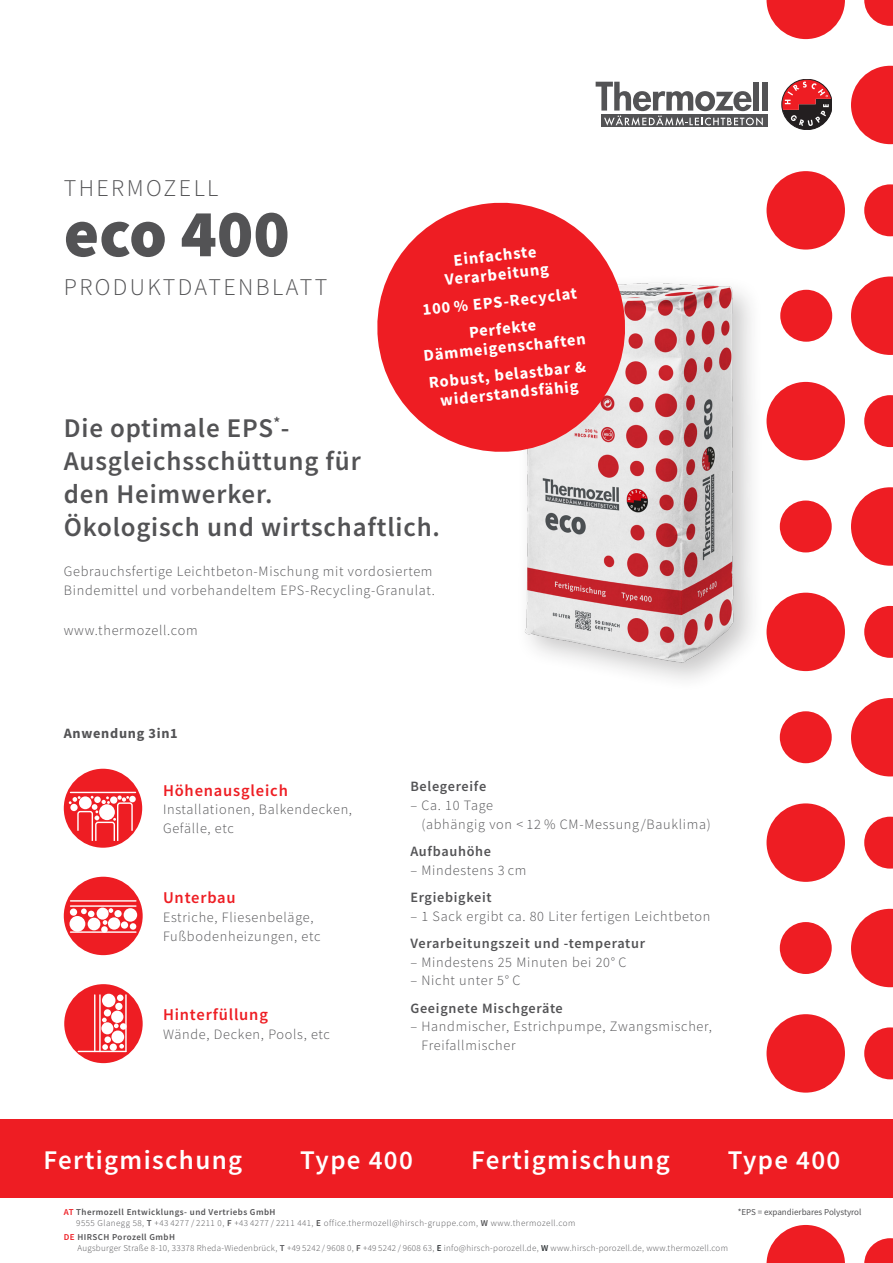
<style>
.page{position:relative;width:893px;height:1263px;background:#fff}
.page>*{position:absolute;margin:0;border:0;box-sizing:border-box;transform-origin:0 0}
.t1{font:900 67.5px "Source Sans Pro";color:#535355}
.t2{font:600 27px/33px "Source Sans Pro";letter-spacing:.03em;color:#535355}
.t3{font:600 27px "Source Sans Pro";letter-spacing:.05em;color:#fff}
.t4{font:300 24px "Source Sans Pro";letter-spacing:.1em;color:#535355}
.t5{font:700 16.5px/27.3px "Source Sans Pro";color:#fff;text-align:center}
.t6{font:600 16.5px "Source Sans Pro";letter-spacing:.05em;color:#ee1d23}
.t7{font:300 14.25px/18.8px "Source Sans Pro";letter-spacing:.05em;color:#535355}
.t8{font:600 14.25px "Source Sans Pro";letter-spacing:.05em;color:#535355}
.t9{font:700 14.25px "Source Sans Pro";letter-spacing:.05em;color:#535355}
.t10{font:300 9px "Source Sans Pro";letter-spacing:.03em;color:#535355}
.t11{font:300 9px/14.7px "Source Sans Pro";letter-spacing:.05em;color:#535355}
.t12{font:600 9px "Source Sans Pro";letter-spacing:.05em;color:#535355}
.t13{font:9px "Source Sans Pro";color:#535355}
.s1{color:#ee1d23}
.s2{font-weight:600}
.s3{font-weight:600;color:#ee1d23}
.s4{font-weight:600;color:#2f3437}
</style>
<div class="page">
<svg style="left:851px;top:66px;width:42px;height:78px"></svg>
<svg style="left:851px;top:276px;width:42px;height:79px"></svg>
<div style="left:766px;top:171px;width:79px;height:79px;background:#ee1d23;border-radius:50%"></div>
<svg style="left:851px;top:487px;width:42px;height:79px"></svg>
<div style="left:766px;top:382px;width:79px;height:78px;background:#ee1d23;border-radius:50%"></div>
<svg style="left:851px;top:698px;width:42px;height:78px"></svg>
<div style="left:766px;top:593px;width:79px;height:78px;background:#ee1d23;border-radius:50%"></div>
<svg style="left:851px;top:909px;width:42px;height:78px"></svg>
<div style="left:766px;top:803px;width:79px;height:79px;background:#ee1d23;border-radius:50%"></div>
<svg style="left:766px;top:1225px;width:79px;height:38px"></svg>
<div style="left:766px;top:1014px;width:79px;height:78px;background:#ee1d23;border-radius:50%"></div>
<svg style="left:864px;top:184px;width:29px;height:52px"></svg>
<svg style="left:864px;top:395px;width:29px;height:52px"></svg>
<div style="left:780px;top:290px;width:52px;height:52px;background:#ee1d23;border-radius:50%"></div>
<svg style="left:864px;top:606px;width:29px;height:52px"></svg>
<div style="left:780px;top:500px;width:52px;height:52px;background:#ee1d23;border-radius:50%"></div>
<svg style="left:864px;top:817px;width:29px;height:52px"></svg>
<svg style="left:864px;top:1238px;width:29px;height:25px"></svg>
<div style="left:780px;top:711px;width:52px;height:52px;background:#ee1d23;border-radius:50%"></div>
<svg style="left:864px;top:1027px;width:29px;height:52px"></svg>
<div style="left:780px;top:922px;width:52px;height:52px;background:#ee1d23;border-radius:50%"></div>
<svg style="left:766px;top:0;width:79px;height:39px"></svg>
<svg style="left:864px;top:0;width:29px;height:26px"></svg>
<svg style="left:782px;top:79px;width:50px;height:51px"></svg>
<div style="left:782px;top:79px;width:50px;height:51px;border:1px solid #231f20;border-radius:50%"></div>
<div style="left:601px;top:115px;width:167px;height:12px;background:#535355"></div>
<svg style="left:596px;top:82px;width:167px;height:44px"></svg>
<div style="left:753px;top:82px;width:6px;height:29px;background:#535355"></div>
<div style="left:762px;top:82px;width:5px;height:29px;background:#535355"></div>
<div style="left:0;top:1119px;width:893px;height:79px;background:#ee1d23"></div>
<img style="left:524px;top:282px;width:228px;height:395px">
<div style="left:64px;top:769px;width:78px;height:79px;background:#ee1d23;border-radius:50%"></div>
<hr style="left:71px;top:792px;width:64px;height:1px;background:#fff">
<div style="left:129px;top:796px;width:7px;height:6px;background:#fff;border-radius:50%"></div>
<svg style="left:69px;top:795px;width:64px;height:47px"></svg>
<div style="left:64px;top:877px;width:79px;height:78px;background:#ee1d23;border-radius:50%"></div>
<hr style="left:71px;top:900px;width:65px;height:1px;background:#fff">
<hr style="left:71px;top:905px;width:65px;height:2px;background:#fff">
<hr style="left:71px;top:931px;width:65px;height:2px;background:#fff">
<div style="left:108px;top:917px;width:12px;height:13px;background:#fff;border-radius:50%"></div>
<svg style="left:81px;top:908px;width:6px;height:6px"></svg>
<div style="left:97px;top:907px;width:12px;height:12px;background:#fff;border-radius:50%"></div>
<div style="left:70px;top:908px;width:7px;height:8px;background:#fff;border-radius:50%"></div>
<div style="left:121px;top:921px;width:7px;height:8px;background:#fff;border-radius:50%"></div>
<div style="left:114px;top:910px;width:8px;height:7px;background:#fff;border-radius:50%"></div>
<svg style="left:109px;top:908px;width:4px;height:5px"></svg>
<svg style="left:103px;top:920px;width:4px;height:5px"></svg>
<div style="left:88px;top:918px;width:12px;height:12px;background:#fff;border-radius:50%"></div>
<div style="left:69px;top:916px;width:16px;height:16px;background:#fff;border-radius:50%"></div>
<div style="left:124px;top:908px;width:13px;height:14px;background:#fff;border-radius:50%"></div>
<div style="left:88px;top:911px;width:7px;height:6px;background:#fff;border-radius:50%"></div>
<div style="left:130px;top:923px;width:6px;height:7px;background:#fff;border-radius:50%"></div>
<div style="left:101px;top:926px;width:7px;height:7px;background:#fff;border-radius:50%"></div>
<div style="left:64px;top:984px;width:79px;height:79px;background:#ee1d23;border-radius:50%"></div>
<hr style="left:94px;top:995px;width:1px;height:56px;background:#fff">
<hr style="left:78px;top:1051px;width:48px;height:1px;background:#fff">
<hr style="left:99px;top:995px;width:2px;height:56px;background:#fff">
<hr style="left:125px;top:995px;width:2px;height:56px;background:#fff">
<div style="left:111px;top:1011px;width:12px;height:12px;background:#fff;border-radius:50%"></div>
<svg style="left:102px;top:1044px;width:6px;height:6px"></svg>
<div style="left:101px;top:1022px;width:12px;height:12px;background:#fff;border-radius:50%"></div>
<div style="left:110px;top:1043px;width:7px;height:8px;background:#fff;border-radius:50%"></div>
<div style="left:115px;top:1003px;width:7px;height:7px;background:#fff;border-radius:50%"></div>
<div style="left:104px;top:1009px;width:7px;height:7px;background:#fff;border-radius:50%"></div>
<svg style="left:102px;top:1018px;width:5px;height:4px"></svg>
<svg style="left:114px;top:1023px;width:5px;height:5px"></svg>
<svg style="left:119px;top:1044px;width:5px;height:4px"></svg>
<div style="left:111px;top:1030px;width:13px;height:13px;background:#fff;border-radius:50%"></div>
<div style="left:102px;top:994px;width:13px;height:13px;background:#fff;border-radius:50%"></div>
<div style="left:104px;top:1036px;width:7px;height:7px;background:#fff;border-radius:50%"></div>
<div style="left:117px;top:994px;width:6px;height:7px;background:#fff;border-radius:50%"></div>
<div style="left:120px;top:1023px;width:7px;height:7px;background:#fff;border-radius:50%"></div>
<svg style="left:377px;top:202px;width:254px;height:256px;fill:#ee1d23"></svg>
<h3 class="t4" style="left:64px;top:174px;width:156px">THERMOZELL</h3>
<h1 class="t1" style="left:64px;top:187px;width:227px">eco 400</h1>
<h3 class="t4" style="left:64px;top:272px;width:265px">PRODUKTDATENBLATT</h3>
<p class="t5" style="left:442px;top:252px;width:106px;line-height:18.8px;rotate:-6deg">Einfachste<br>Verarbeitung</p>
<p class="t5" style="left:421px;top:296px;width:157px;rotate:-6deg">100 % EPS-Recyclat<br>Perfekte</p>
<p class="t5" style="left:422px;top:342px;width:165px;text-align:left;rotate:-6deg">Dämmeigenschaften<br>Robust, belastbar &amp;</p>
<p class="t5" style="left:439px;top:386px;width:140px;rotate:-6deg">widerstandsfähig</p>
<h2 class="t2" style="left:64px;top:411px;width:378px">Die optimale EPS<sup>*</sup>-<br>Ausgleichsschüttung für<br>den Heimwerker.<br>Ökologisch und wirtschaftlich.</h2>
<p class="t7" style="left:64px;top:562px;width:373px">Gebrauchsfertige Leichtbeton-Mischung mit vordosiertem<br>Bindemittel und vorbehandeltem EPS-Recycling-Granulat.</p>
<p class="t7" style="left:64px;top:620px;width:135px">www.thermozell.com</p>
<p class="t9" style="left:64px;top:724px;width:116px">Anwendung 3in1</p>
<p class="t6" style="left:163px;top:779px;width:126px">Höhenausgleich</p>
<p class="t7" style="left:163px;top:800px;width:191px">Installationen, Balkendecken,<br>Gefälle, etc</p>
<p class="t6" style="left:163px;top:887px;width:74px">Unterbau</p>
<p class="t7" style="left:163px;top:908px;width:159px">Estriche, Fliesenbeläge,<br>Fußbodenheizungen, etc</p>
<p class="t6" style="left:163px;top:1004px;width:106px">Hinterfüllung</p>
<p class="t7" style="left:163px;top:1025px;width:169px">Wände, Decken, Pools, etc</p>
<p class="t8" style="left:410px;top:777px;width:77px">Belegereife</p>
<p class="t7" style="left:421px;top:796px;width:291px;text-indent:-11px">– Ca. 10 Tage<br>(abhängig von &lt; 12 % CM-Messung/Bauklima)</p>
<p class="t8" style="left:410px;top:842px;width:82px">Aufbauhöhe</p>
<p class="t7" style="left:410px;top:860px;width:118px">– Mindestens 3 cm</p>
<p class="t8" style="left:410px;top:888px;width:83px">Ergiebigkeit</p>
<p class="t7" style="left:410px;top:906px;width:302px">– 1 Sack ergibt ca. 80 Liter fertigen Leichtbeton</p>
<p class="t8" style="left:410px;top:934px;width:236px">Verarbeitungszeit und -temperatur</p>
<p class="t7" style="left:410px;top:952px;width:218px">– Mindestens 25 Minuten bei 20° C</p>
<p class="t7" style="left:410px;top:971px;width:112px">– Nicht unter 5° C</p>
<p class="t8" style="left:410px;top:998px;width:154px">Geeignete Mischgeräte</p>
<p class="t7" style="left:421px;top:1017px;width:292px;text-indent:-11px">– Handmischer, Estrichpumpe, Zwangsmischer,<br>Freifallmischer</p>
<h2 class="t3" style="left:44px;top:1142px;width:200px">Fertigmischung</h2>
<h2 class="t3" style="left:300px;top:1142px;width:114px">Type 400</h2>
<h2 class="t3" style="left:471px;top:1142px;width:200px">Fertigmischung</h2>
<h2 class="t3" style="left:728px;top:1142px;width:114px">Type 400</h2>
<p class="t12" style="left:64px;top:1206px;width:213px"><span class="s1">AT</span> Thermozell Entwicklungs- und Vertriebs GmbH</p>
<p class="t13" style="left:738px;top:1206px;width:125px">*EPS = expandierbares Polystyrol</p>
<p class="t11" style="left:64px;top:1215px;width:513px;text-indent:13px">9555 Glanegg 58, <span class="s2">T</span> +43 4277 / 2211 0, <span class="s2">F</span> +43 4277 / 2211 441, <span class="s2">E</span> office.thermozell@hirsch-gruppe.com, <span class="s2">W</span> www.thermozell.com<br><span class="s3">DE</span> <span class="s2">HIRSCH Porozell GmbH</span></p>
<p class="t10" style="left:77px;top:1242px;width:652px">Augsburger Straße 8-10, 33378 Rheda-Wiedenbrück, <span class="s2">T</span> +49 5242 / 9608 0, <span class="s2">F</span> +49 5242 / 9608 63, <span class="s4">E</span> info@hirsch-porozell.de, <span class="s4">W</span> www.hirsch-porozell.de, www.thermozell.com</p>
</div>
